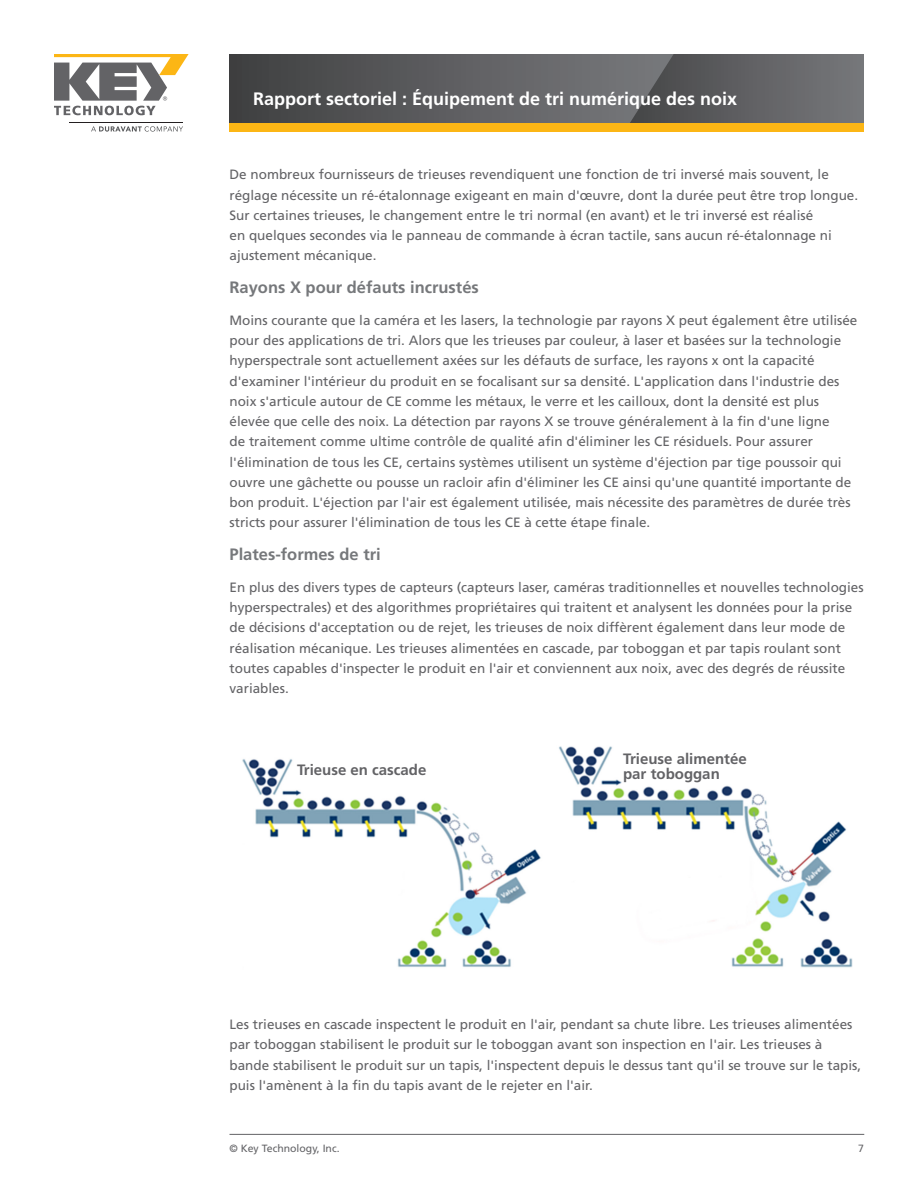
<style>
.page{position:relative;width:918px;height:1188px;background:#fff}
.page>*{position:absolute;margin:0;border:0;box-sizing:border-box;transform-origin:0 0}
.Document_Title__Head{font:700 18px "Frutiger LT Std";color:#fff}
.Main_Body_Text{font:700 16.5px "Frutiger LT Std";color:#76787b}
.Address{font:700 15px/15px "Frutiger LT Std";color:#636366}
.Main_Body_Text-2{font:13.5px/20.2px "Frutiger LT Std";color:#636366}
.t1{font:10.5px "Frutiger LT Std";color:#636366}
</style>
<div class="page">
<hr style="left:230px;top:1134px;width:634px;height:1px;background:#636366">
<svg style="left:230px;top:54px;width:400px;height:69px;background:#5a5a5c"></svg>
<svg style="left:630px;top:54px;width:234px;height:69px;background:#626366"></svg>
<div style="left:230px;top:123px;width:634px;height:9px;background:#fcb615"></div>
<svg style="left:54px;top:54px;width:135px;height:61px"></svg>
<svg style="left:91px;top:126px;width:92px;height:6px"></svg>
<hr style="left:69px;top:122px;width:114px;height:1px;background:#231f20">
<img style="left:242px;top:746px;width:611px;height:222px">
<div style="left:297px;top:764px;width:220px;height:17px;background:#fff"></div>
<div style="left:623px;top:753px;width:145px;height:28px;background:#fff"></div>
<p class="Document_Title__Head" style="left:253px;top:88px;width:486px">Rapport sectoriel : Équipement de tri numérique des noix</p>
<p class="Main_Body_Text-2" style="left:230px;top:165px;width:630px">De nombreux fournisseurs de trieuses revendiquent une fonction de tri inversé mais souvent, le réglage nécessite un ré-étalonnage exigeant en main d'œuvre, dont la durée peut être trop longue.<br>Sur certaines trieuses, le changement entre le tri normal (en avant) et le tri inversé est réalisé<br>en quelques secondes via le panneau de commande à écran tactile, sans aucun ré-étalonnage ni ajustement mécanique.</p>
<p class="Main_Body_Text" style="left:230px;top:277px;width:251px">Rayons X pour défauts incrustés</p>
<p class="Main_Body_Text-2" style="left:230px;top:310px;width:629px">Moins courante que la caméra et les lasers, la technologie par rayons X peut également être utilisée pour des applications de tri. Alors que les trieuses par couleur, à laser et basées sur la technologie hyperspectrale sont actuellement axées sur les défauts de surface, les rayons x ont la capacité d'examiner l'intérieur du produit en se focalisant sur sa densité. L'application dans l'industrie des noix s'articule autour de CE comme les métaux, le verre et les cailloux, dont la densité est plus élevée que celle des noix. La détection par rayons X se trouve généralement à la fin d'une ligne<br>de traitement comme ultime contrôle de qualité afin d'éliminer les CE résiduels. Pour assurer l'élimination de tous les CE, certains systèmes utilisent un système d'éjection par tige poussoir qui ouvre une gâchette ou pousse un racloir afin d'éliminer les CE ainsi qu'une quantité importante de bon produit. L'éjection par l'air est également utilisée, mais nécessite des paramètres de durée très stricts pour assurer l'élimination de tous les CE à cette étape finale.</p>
<p class="Main_Body_Text" style="left:230px;top:544px;width:153px">Plates-formes de tri</p>
<p class="Main_Body_Text-2" style="left:230px;top:577px;width:636px">En plus des divers types de capteurs (capteurs laser, caméras traditionnelles et nouvelles technologies hyperspectrales) et des algorithmes propriétaires qui traitent et analysent les données pour la prise de décisions d'acceptation ou de rejet, les trieuses de noix diffèrent également dans leur mode de réalisation mécanique. Les trieuses alimentées en cascade, par toboggan et par tapis roulant sont toutes capables d'inspecter le produit en l'air et conviennent aux noix, avec des degrés de réussite variables.</p>
<p class="Address" style="left:297px;top:763px;width:131px">Trieuse en cascade</p>
<p class="Address" style="left:623px;top:751px;width:125px">Trieuse alimentée par toboggan</p>
<p class="Main_Body_Text-2" style="left:230px;top:1014px;width:633px">Les trieuses en cascade inspectent le produit en l'air, pendant sa chute libre. Les trieuses alimentées par toboggan stabilisent le produit sur le toboggan avant son inspection en l'air. Les trieuses à bande stabilisent le produit sur un tapis, l'inspectent depuis le dessus tant qu'il se trouve sur le tapis, puis l'amènent à la fin du tapis avant de le rejeter en l'air.</p>
<p class="t1" style="left:230px;top:1142px;width:112px">© Key Technology, Inc.</p>
<p class="t1" style="left:858px;top:1142px;width:7px">7</p>
</div>
